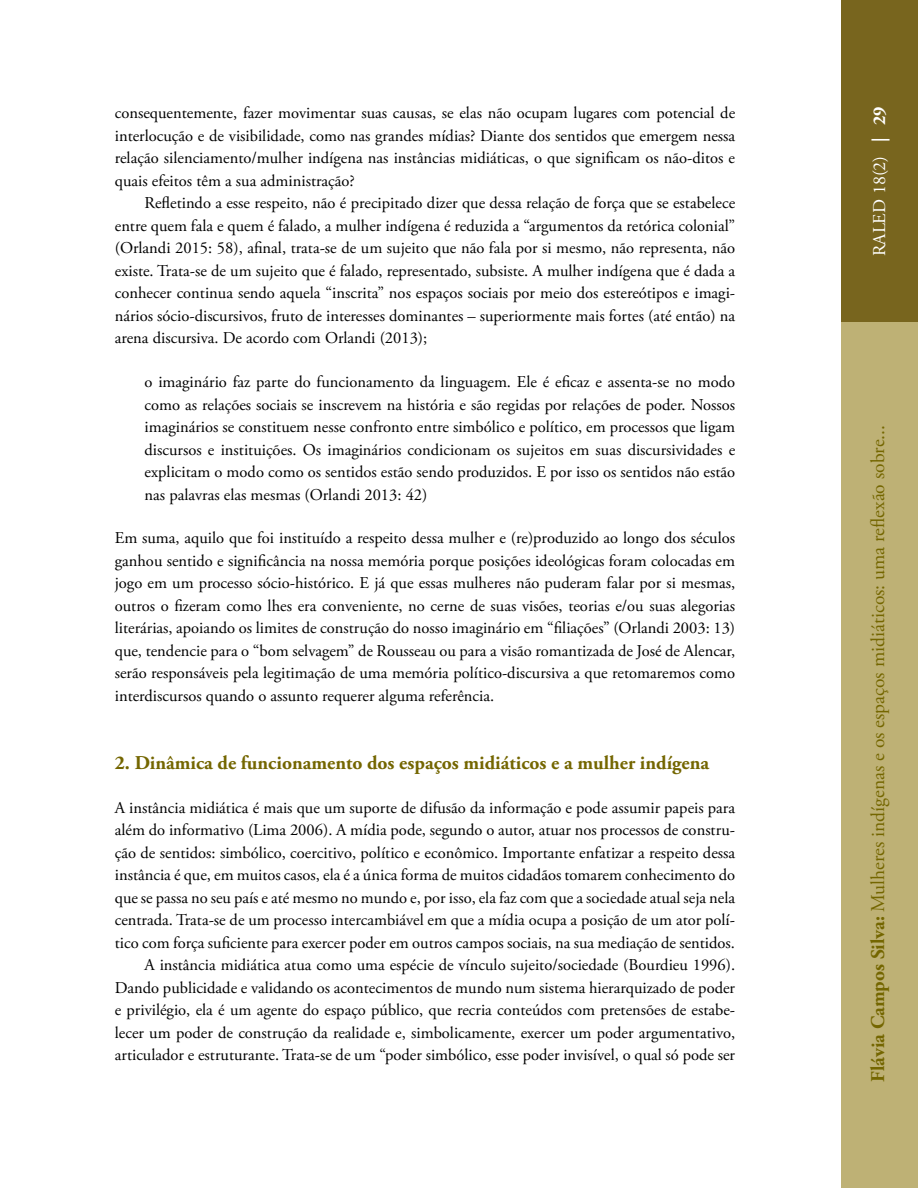
<style>
.page{position:relative;width:918px;height:1188px;background:#fff}
.page>*{position:absolute;margin:0;border:0;box-sizing:border-box;transform-origin:0 0}
.t1{font:19.5px "Adobe Garamond Pro";letter-spacing:-.005em;color:#746600}
.t2{font:700 19.5px "Adobe Garamond Pro";color:#746600}
.t3{font:18px "Adobe Garamond Pro";color:#fff}
.t4{font:16.5px/22.5px "Adobe Garamond Pro";color:#000;text-align:justify}
.s1{font-weight:700}
</style>
<div class="page">
<div style="left:841px;top:0;width:77px;height:1188px;background:#beb175"></div>
<div style="left:841px;top:0;width:77px;height:322px;background:#78651e"></div>
<p class="t4" style="left:115px;top:102px;width:622px">consequentemente, fazer movimentar suas causas, se elas não ocupam lugares com potencial de interlocução e de visibilidade, como nas grandes mídias? Diante dos sentidos que emergem nessa relação silenciamento/mulher indígena nas instâncias midiáticas, o que significam os não-ditos e quais efeitos têm a sua administração?</p>
<p class="t4" style="left:115px;top:192px;width:622px;text-indent:30px">Refletindo a esse respeito, não é precipitado dizer que dessa relação de força que se estabelece entre quem fala e quem é falado, a mulher indígena é reduzida a “argumentos da retórica colonial” (Orlandi 2015: 58), afinal, trata-se de um sujeito que não fala por si mesmo, não representa, não existe. Trata-se de um sujeito que é falado, representado, subsiste. A mulher indígena que é dada a conhecer continua sendo aquela “inscrita” nos espaços sociais por meio dos estereótipos e imagi&shy;nários sócio-discursivos, fruto de interesses dominantes – superiormente mais fortes (até então) na arena discursiva. De acordo com Orlandi (2013);</p>
<p class="t4" style="left:145px;top:371px;width:592px">o imaginário faz parte do funcionamento da linguagem. Ele é eficaz e assenta-se no modo como as relações sociais se inscrevem na história e são regidas por relações de poder. Nossos imaginários se constituem nesse confronto entre simbólico e político, em processos que ligam discursos e instituições. Os imaginários condicionam os sujeitos em suas discursividades e explicitam o modo como os sentidos estão sendo produzidos. E por isso os sentidos não estão nas palavras elas mesmas (Orlandi 2013: 42)</p>
<p class="t4" style="left:115px;top:527px;width:622px">Em suma, aquilo que foi instituído a respeito dessa mulher e (re)produzido ao longo dos séculos ganhou sentido e significância na nossa memória porque posições ideológicas foram colocadas em jogo em um processo sócio-histórico. E já que essas mulheres não puderam falar por si mesmas, outros o fizeram como lhes era conveniente, no cerne de suas visões, teorias e/ou suas alegorias literárias, apoiando os limites de construção do nosso imaginário em “filiações” (Orlandi 2003: 13) que, tendencie para o “bom selvagem” de Rousseau ou para a visão romantizada de José de Alencar, serão responsáveis pela legitimação de uma memória político-discursiva a que retomaremos como interdiscursos quando o assunto requerer alguma referência.</p>
<p class="t2" style="left:115px;top:751px;width:596px">2. Dinâmica de funcionamento dos espaços midiáticos e a mulher indígena</p>
<p class="t4" style="left:115px;top:797px;width:622px;text-align:right">A instância midiática é mais que um suporte de difusão da informação e pode assumir papeis para além do informativo (Lima 2006). A mídia pode, segundo o autor, atuar nos processos de constru&shy;ção de sentidos: simbólico, coercitivo, político e econômico. Importante enfatizar a respeito dessa instância é que, em muitos casos, ela é a única forma de muitos cidadãos tomarem conhecimento do que se passa no seu país e até mesmo no mundo e, por isso, ela faz com que a sociedade atual seja nela centrada. Trata-se de um processo intercambiável em que a mídia ocupa a posição de um ator polí&shy;tico com força suficiente para exercer poder em outros campos sociais, na sua mediação de sentidos.<br>A instância midiática atua como uma espécie de vínculo sujeito/sociedade (Bourdieu 1996).<br>Dando publicidade e validando os acontecimentos de mundo num sistema hierarquizado de poder e privilégio, ela é um agente do espaço público, que recria conteúdos com pretensões de estabe&shy;lecer um poder de construção da realidade e, simbolicamente, exercer um poder argumentativo, articulador e estruturante. Trata-se de um “poder simbólico, esse poder invisível, o qual só pode ser</p>
<p class="t3" style="left:869px;top:256px;width:151px;rotate:-90deg">RALED 18(2) <span class="s1">| 29</span></p>
<p class="t1" style="left:866px;top:1082px;width:658px;rotate:-90deg"><span class="s1">Flávia Campos Silva:</span> Mulheres indígenas e os espaços midiáticos: uma reflexão sobre...</p>
</div>
